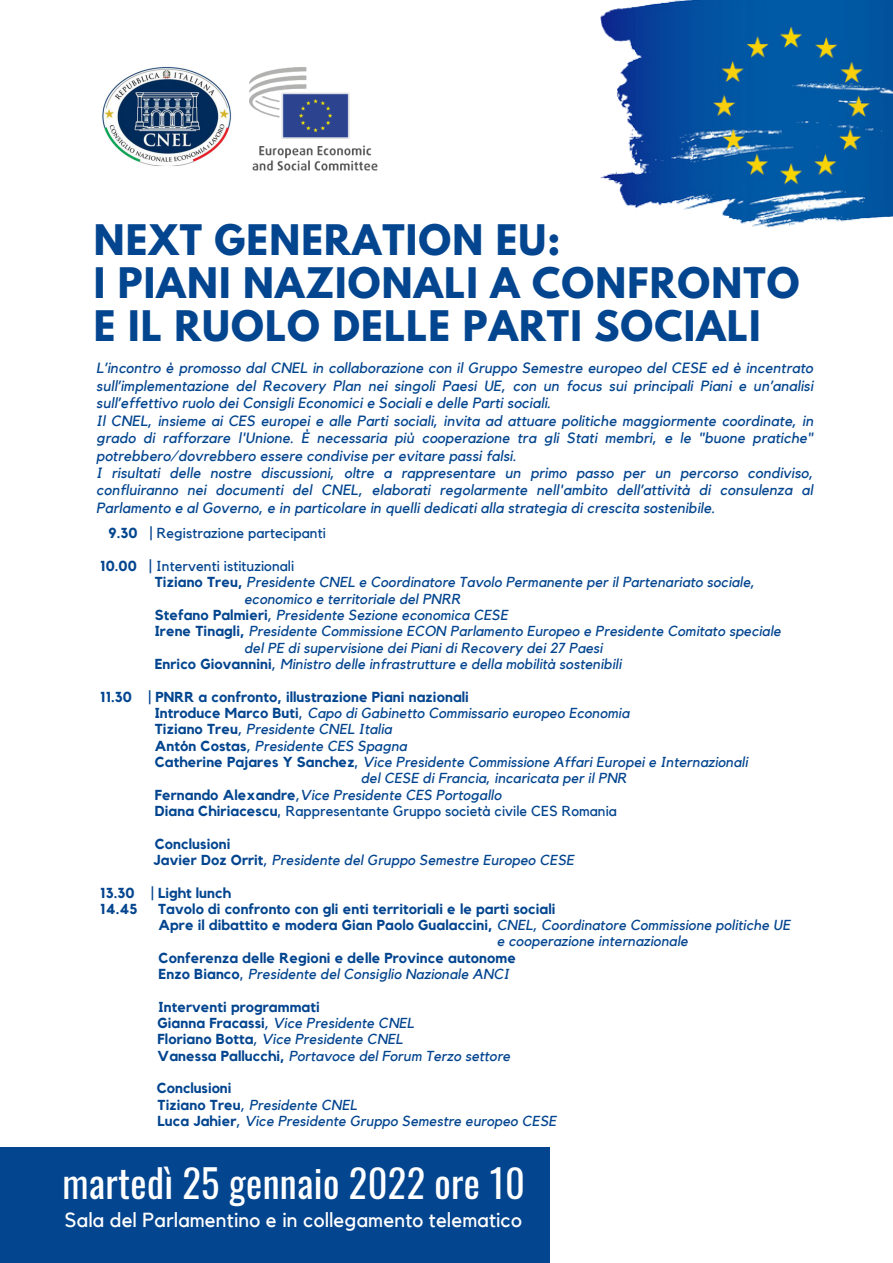
<style>
.page{position:relative;width:893px;height:1263px;background:#fff}
.page>*{position:absolute;margin:0;border:0;box-sizing:border-box;transform-origin:0 0}
.t1{font:38.4px "Oswald";letter-spacing:.01em;color:#fff}
.t2{font:700 37.28px "League Spartan";letter-spacing:.03em;color:#03458f}
.t3{font:20.33px "Kollektif";letter-spacing:.01em;color:#fff}
.t4{font:italic 14.77px/17.5px "Kollektif";letter-spacing:.01em;color:#03458f;text-align:justify}
.t5{font:italic 14.48px "Kollektif";letter-spacing:.01em;color:#03458f}
.t6{font:700 14.48px "Kollektif";letter-spacing:.01em;color:#03458f}
.t7{font:14.48px "Kollektif";letter-spacing:.01em;color:#03458f}
.s1{font-weight:700}
.s2{font-weight:700;font-style:normal}
.s3{font-style:normal}
.s4{font-weight:400;font-style:italic}
</style>
<div class="page">
<img style="left:102px;top:66px;width:130px;height:100px">
<img style="left:600px;top:0;width:293px;height:228px">
<img style="left:249px;top:68px;width:128px;height:102px">
<div style="left:0;top:1147px;width:549px;height:116px;background:#03458f"></div>
<p class="t2" style="left:94px;top:221px;width:468px">NEXT GENERATION EU:</p>
<p class="t2" style="left:94px;top:264px;width:707px">I PIANI NAZIONALI A CONFRONTO</p>
<p class="t2" style="left:94px;top:307px;width:668px">E IL RUOLO DELLE PARTI SOCIALI</p>
<p class="t4" style="left:96px;top:360px;width:718px">L’incontro è promosso dal CNEL in collaborazione con il Gruppo Semestre europeo del CESE ed è incentrato sull’implementazione del Recovery Plan nei singoli Paesi UE, con un focus sui principali Piani e un’analisi sull’effettivo ruolo dei Consigli Economici e Sociali e delle Parti sociali.</p>
<p class="t4" style="left:96px;top:412px;width:718px">Il CNEL, insieme ai CES europei e alle Parti sociali, invita ad attuare politiche maggiormente coordinate, in grado di rafforzare l'Unione. È necessaria più cooperazione tra gli Stati membri, e le "buone pratiche" potrebbero/dovrebbero essere condivise per evitare passi falsi.</p>
<p class="t4" style="left:96px;top:465px;width:718px">I risultati delle nostre discussioni, oltre a rappresentare un primo passo per un percorso condiviso, confluiranno nei documenti del CNEL, elaborati regolarmente nell'ambito dell’attività di consulenza al Parlamento e al Governo, e in particolare in quelli dedicati alla strategia di crescita sostenibile.</p>
<p class="t7" style="left:108px;top:527px;width:219px"><span class="s1">9.30 |</span> Registrazione partecipanti</p>
<p class="t7" style="left:100px;top:559px;width:195px"><span class="s1">10.00 |</span> Interventi istituzionali</p>
<p class="t5" style="left:155px;top:576px;width:601px"><span class="s2">Tiziano Treu,</span> Presidente CNEL e Coordinatore Tavolo Permanente per il Partenariato sociale,</p>
<p class="t5" style="left:244px;top:592px;width:218px">economico e territoriale del PNRR</p>
<p class="t5" style="left:155px;top:608px;width:355px"><span class="s2">Stefano Palmieri</span>, Presidente Sezione economica CESE</p>
<p class="t5" style="left:155px;top:625px;width:627px"><span class="s2">Irene Tinagli,</span> Presidente Commissione ECON Parlamento Europeo e Presidente Comitato speciale</p>
<p class="t5" style="left:244px;top:641px;width:360px">del PE di supervisione dei Piani di Recovery dei 27 Paesi</p>
<p class="t5" style="left:155px;top:657px;width:468px"><span class="s2">Enrico Giovannini</span>, Ministro delle infrastrutture e della mobilità sostenibili</p>
<p class="t6" style="left:100px;top:690px;width:370px">11.30 | PNRR a confronto, illustrazione Piani nazionali</p>
<p class="t5" style="left:155px;top:706px;width:476px"><span class="s2">Introduce Marco Buti</span><span class="s3">,</span> Capo di Gabinetto Commissario europeo Economia</p>
<p class="t5" style="left:155px;top:722px;width:239px"><span class="s2">Tiziano Treu</span>, Presidente CNEL Italia</p>
<p class="t5" style="left:155px;top:739px;width:254px"><span class="s2">Antón Costas</span>, Presidente CES Spagna</p>
<p class="t5" style="left:155px;top:755px;width:594px"><span class="s2">Catherine Pajares Y Sanchez</span><span class="s3">,</span> Vice Presidente Commissione Affari Europei e Internazionali</p>
<p class="t5" style="left:361px;top:771px;width:267px">del CESE di Francia, incaricata per il PNR</p>
<p class="t5" style="left:155px;top:788px;width:348px"><span class="s2">Fernando Alexandre</span>,Vice Presidente CES Portogallo</p>
<p class="t7" style="left:155px;top:804px;width:464px"><span class="s1">Diana Chiriacescu</span>, Rappresentante Gruppo società civile CES Romania</p>
<p class="t6" style="left:155px;top:837px;width:77px">Conclusioni</p>
<p class="t5" style="left:153px;top:853px;width:422px"><span class="s2">Javier Doz Orrit</span>, Presidente del Gruppo Semestre Europeo CESE</p>
<p class="t6" style="left:100px;top:886px;width:132px">13.30 | Light lunch</p>
<p class="t6" style="left:100px;top:902px;width:39px">14.45</p>
<p class="t6" style="left:158px;top:902px;width:399px">Tavolo di confronto con gli enti territoriali e le parti sociali</p>
<p class="t6" style="left:159px;top:918px;width:633px">Apre il dibattito e modera Gian Paolo Gualaccini, <span class="s4">CNEL, Coordinatore Commissione politiche UE</span></p>
<p class="t5" style="left:497px;top:935px;width:192px">e cooperazione internazionale</p>
<p class="t6" style="left:159px;top:951px;width:359px">Conferenza delle Regioni e delle Province autonome</p>
<p class="t5" style="left:159px;top:967px;width:352px"><span class="s2">Enzo Bianco</span><span class="s3">,</span> Presidente del Consiglio Nazionale ANCI</p>
<p class="t6" style="left:159px;top:1000px;width:163px">Interventi programmati</p>
<p class="t5" style="left:158px;top:1016px;width:258px"><span class="s2">Gianna Fracassi</span>, Vice Presidente CNEL</p>
<p class="t5" style="left:158px;top:1033px;width:247px"><span class="s2">Floriano Botta</span>, Vice Presidente CNEL</p>
<p class="t5" style="left:158px;top:1049px;width:354px"><span class="s2">Vanessa Pallucchi,</span> Portavoce del Forum Terzo settore</p>
<p class="t6" style="left:157px;top:1082px;width:76px">Conclusioni</p>
<p class="t5" style="left:158px;top:1098px;width:201px"><span class="s2">Tiziano Treu</span>, Presidente CNEL</p>
<p class="t5" style="left:158px;top:1114px;width:400px"><span class="s2">Luca Jahier</span>, Vice Presidente Gruppo Semestre europeo CESE</p>
<p class="t1" style="left:62px;top:1153px;width:464px">martedì 25 gennaio 2022 ore 10</p>
<p class="t3" style="left:65px;top:1211px;width:458px">Sala del Parlamentino e in collegamento telematico</p>
</div>
